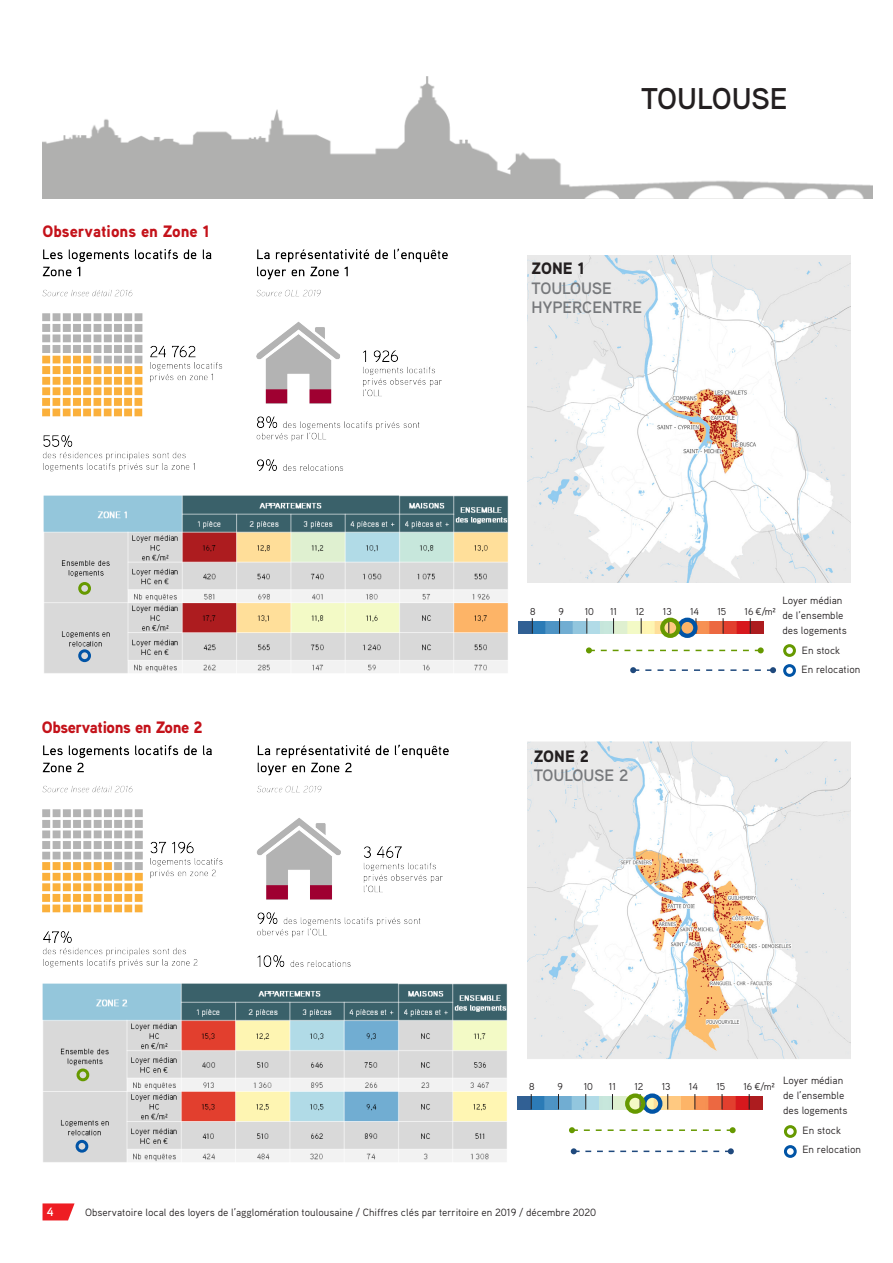
<style>
.page{position:relative;width:893px;height:1263px;background:#fff}
.page>*{position:absolute;margin:0;border:0;box-sizing:border-box;transform-origin:0 0}
.Texte{font:700 30px "Aaux Pro OT";color:#231f20}
.Texte-2{font:700 16.5px "Aaux Pro OT";color:#76787b}
.Texte-3{font:900 16.5px "Aaux Pro OT";color:#c4121a}
.Texte-4{font:900 16.5px "Aaux Pro OT";letter-spacing:-.025em;color:#c4121a}
.Texte-5{font:900 16.5px "Aaux Pro OT";color:#231f20}
.t1{font:700 12px "Aaux Pro OT";color:#fff}
.Texte-6{font:10.5px/15px "Aaux Pro OT";color:#231f20}
.Texte-7{font:10.05px "Aaux Pro OT";letter-spacing:-.025em;color:#231f20}
</style>
<div class="page">
<svg style="left:43px;top:1203px;width:32px;height:17px"></svg>
<img style="left:43px;top:495px;width:465px;height:178px">
<img style="left:43px;top:983px;width:464px;height:179px">
<img style="left:527px;top:742px;width:323px;height:317px">
<img style="left:527px;top:255px;width:323px;height:328px">
<img style="left:43px;top:76px;width:829px;height:122px">
<div style="left:557px;top:51px;width:315px;height:102px;background:#fff"></div>
<img style="left:43px;top:248px;width:405px;height:224px">
<img style="left:519px;top:621px;width:244px;height:13px">
<svg style="left:532px;top:618px;width:1px;height:16px"></svg>
<svg style="left:559px;top:618px;width:1px;height:16px"></svg>
<svg style="left:613px;top:618px;width:1px;height:16px"></svg>
<svg style="left:641px;top:618px;width:1px;height:16px"></svg>
<svg style="left:587px;top:618px;width:1px;height:16px"></svg>
<svg style="left:723px;top:618px;width:1px;height:16px"></svg>
<svg style="left:750px;top:618px;width:1px;height:16px"></svg>
<div style="left:677px;top:618px;width:20px;height:20px;border:4px solid #0154a6;border-radius:50%"></div>
<div style="left:660px;top:618px;width:20px;height:20px;border:4px solid #690;border-radius:50%"></div>
<div style="left:783px;top:644px;width:13px;height:13px;border:3px solid #690;border-radius:50%"></div>
<div style="left:783px;top:664px;width:13px;height:13px;border:3px solid #0154a6;border-radius:50%"></div>
<img style="left:518px;top:1097px;width:244px;height:12px">
<svg style="left:531px;top:1094px;width:1px;height:15px"></svg>
<svg style="left:558px;top:1094px;width:1px;height:15px"></svg>
<svg style="left:612px;top:1094px;width:1px;height:15px"></svg>
<svg style="left:667px;top:1094px;width:1px;height:15px"></svg>
<svg style="left:695px;top:1094px;width:1px;height:15px"></svg>
<svg style="left:585px;top:1094px;width:1px;height:15px"></svg>
<svg style="left:722px;top:1094px;width:1px;height:15px"></svg>
<svg style="left:749px;top:1094px;width:1px;height:15px"></svg>
<div style="left:642px;top:1093px;width:20px;height:21px;border:4px solid #0154a6;border-radius:50%"></div>
<div style="left:625px;top:1093px;width:20px;height:21px;border:4px solid #690;border-radius:50%"></div>
<div style="left:784px;top:1125px;width:13px;height:13px;border:3px solid #690;border-radius:50%"></div>
<div style="left:784px;top:1145px;width:13px;height:13px;border:3px solid #0154a6;border-radius:50%"></div>
<img style="left:43px;top:744px;width:406px;height:224px">
<svg style="left:630px;top:667px;width:146px;height:6px"></svg>
<svg style="left:586px;top:647px;width:178px;height:6px"></svg>
<svg style="left:571px;top:1148px;width:163px;height:6px"></svg>
<svg style="left:569px;top:1127px;width:167px;height:6px"></svg>
<div style="left:78px;top:582px;width:13px;height:13px;border:3px solid #690;border-radius:50%"></div>
<div style="left:78px;top:649px;width:13px;height:13px;border:3px solid #0154a6;border-radius:50%"></div>
<div style="left:77px;top:1068px;width:12px;height:13px;border:3px solid #690;border-radius:50%"></div>
<div style="left:76px;top:1140px;width:12px;height:12px;border:3px solid #0154a6;border-radius:50%"></div>
<div style="left:27px;top:52px;width:188px;height:63px;background:#fff"></div>
<p class="Texte-3" style="left:43px;top:220px;width:168px">Observations en Zone 1</p>
<p class="Texte-4" style="left:42px;top:717px;width:162px">Observations en Zone 2</p>
<p class="Texte" style="left:641px;top:79px;width:148px">TOULOUSE</p>
<p class="Texte-5" style="left:531px;top:258px;width:54px">ZONE 1</p>
<p class="Texte-2" style="left:531px;top:277px;width:82px">TOULOUSE</p>
<p class="Texte-2" style="left:531px;top:297px;width:112px">HYPERCENTRE</p>
<p class="Texte-7" style="left:530px;top:605px;width:7px">8</p>
<p class="Texte-7" style="left:559px;top:605px;width:7px">9</p>
<p class="Texte-7" style="left:585px;top:605px;width:11px">10</p>
<p class="Texte-7" style="left:610px;top:605px;width:9px">11</p>
<p class="Texte-7" style="left:635px;top:605px;width:10px">12</p>
<p class="Texte-7" style="left:663px;top:605px;width:10px">13</p>
<p class="Texte-7" style="left:690px;top:605px;width:10px">14</p>
<p class="Texte-7" style="left:717px;top:605px;width:10px">15</p>
<p class="Texte-7" style="left:745px;top:605px;width:33px">16 €/m²</p>
<p class="Texte-6" style="left:782px;top:593px;width:66px">Loyer médian de l’ensemble des logements</p>
<p class="Texte-6" style="left:802px;top:642px;width:40px">En stock</p>
<p class="Texte-6" style="left:801px;top:662px;width:60px">En relocation</p>
<p class="Texte-5" style="left:534px;top:745px;width:57px">ZONE 2</p>
<p class="Texte-2" style="left:534px;top:765px;width:96px">TOULOUSE 2</p>
<p class="Texte-7" style="left:529px;top:1080px;width:7px">8</p>
<p class="Texte-7" style="left:557px;top:1080px;width:7px">9</p>
<p class="Texte-7" style="left:584px;top:1080px;width:11px">10</p>
<p class="Texte-7" style="left:609px;top:1080px;width:9px">11</p>
<p class="Texte-7" style="left:634px;top:1080px;width:10px">12</p>
<p class="Texte-7" style="left:662px;top:1080px;width:10px">13</p>
<p class="Texte-7" style="left:689px;top:1080px;width:10px">14</p>
<p class="Texte-7" style="left:716px;top:1080px;width:10px">15</p>
<p class="Texte-7" style="left:744px;top:1080px;width:33px">16 €/m²</p>
<p class="Texte-6" style="left:783px;top:1073px;width:66px">Loyer médian de l’ensemble des logements</p>
<p class="Texte-6" style="left:803px;top:1122px;width:40px">En stock</p>
<p class="Texte-6" style="left:802px;top:1142px;width:60px">En relocation</p>
<p class="t1" style="left:47px;top:1204px;width:8px">4</p>
<p class="Texte-6" style="left:85px;top:1204px;width:513px">Observatoire local des loyers de l’agglomération toulousaine / Chiffres clés par territoire en 2019 / décembre 2020</p>
</div>
